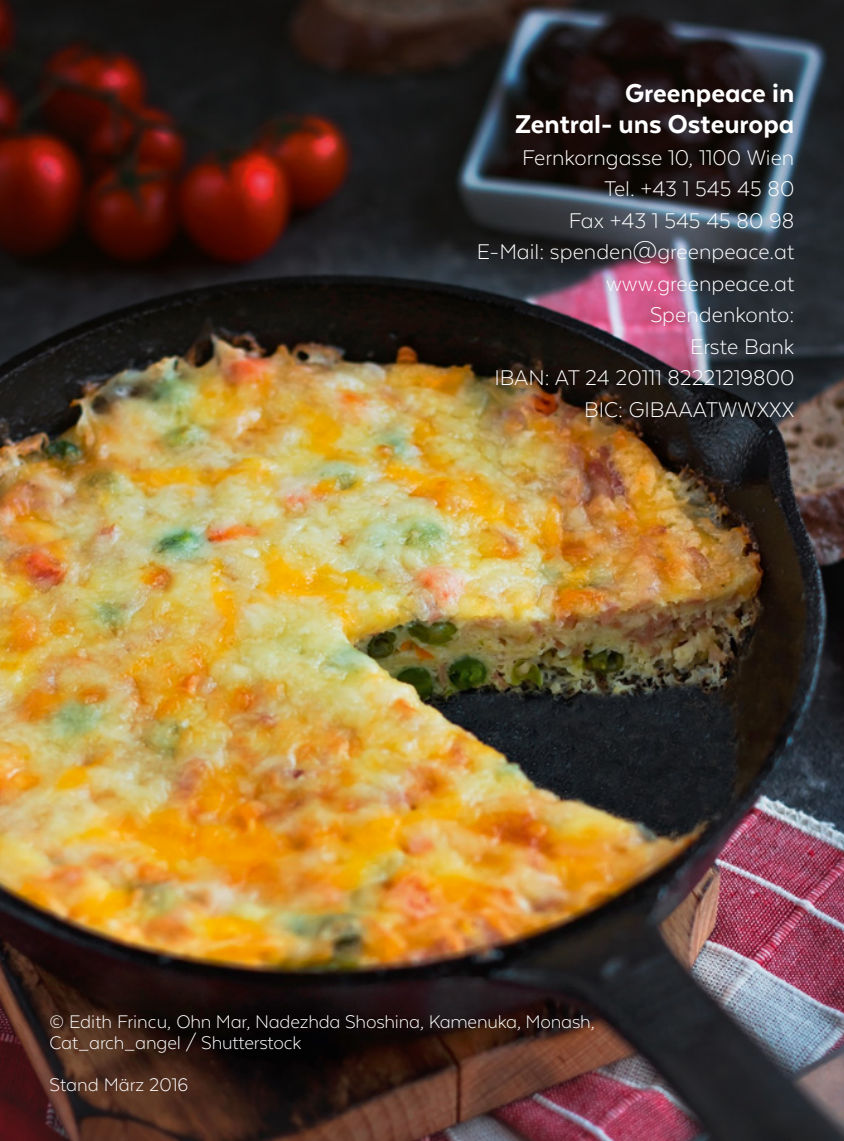
<style>
.page{position:relative;width:844px;height:1141px;background:#fff}
.page>*{position:absolute;margin:0;border:0;box-sizing:border-box;transform-origin:0 0}
.t1{font:800 29.75px/31.5px "Texta Alt";color:#fff;text-align:right}
.t2{font:300 24.5px/31.5px "Texta Alt";color:#fff;text-align:right}
.t3{font:300 21px/21px "Texta Alt";letter-spacing:-.01em;color:#fff}
</style>
<div class="page">
<img style="left:0;top:0;width:843px;height:1141px">
<p class="t1" style="left:515px;top:77px;width:281px">Greenpeace in<br>Zentral- uns Osteuropa</p>
<p class="t2" style="left:476px;top:141px;width:319px">Fernkorngasse 10, 1100 Wien<br>Tel. +43 1 545 45 80<br>Fax +43 1 545 45 80 98<br>E-Mail: spenden@greenpeace.at www.greenpeace.at<br>Spendenkonto:<br>Erste Bank<br>IBAN: AT 24 20111 82221219800<br>BIC: GIBAAATWWXXX</p>
<p class="t3" style="left:50px;top:1011px;width:546px">© Edith Frincu, Ohn Mar, Nadezhda Shoshina, Kamenuka, Monash,<br>Cat_arch_angel / Shutterstock</p>
<p class="t3" style="left:50px;top:1074px;width:140px">Stand März 2016</p>
</div>
